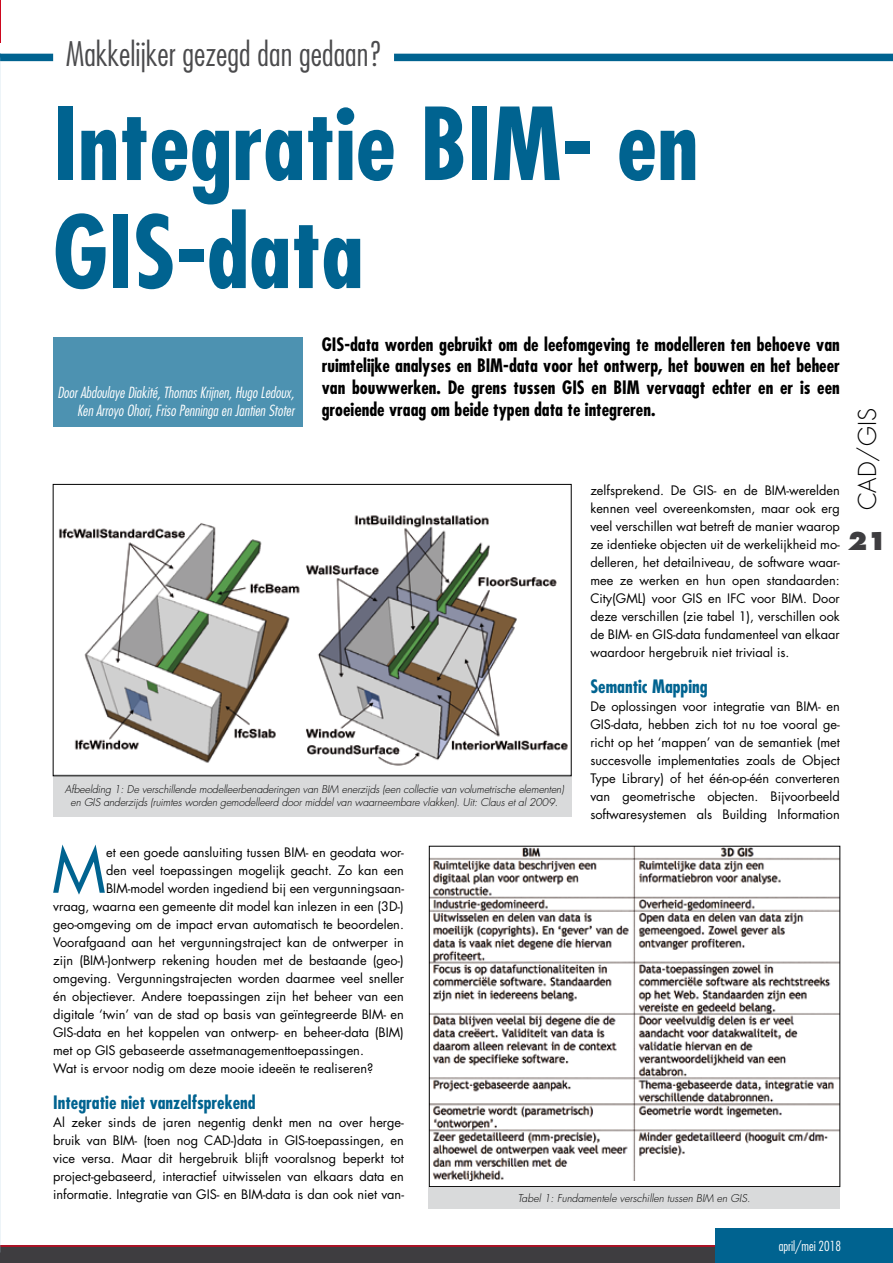
<style>
.page{position:relative;width:893px;height:1263px;background:#fff}
.page>*{position:absolute;margin:0;border:0;box-sizing:border-box;transform-origin:0 0}
.t1{font:700 condensed 97.5px/108px "Futura Std";color:#006390}
.t2{font:60.45px "Futura Std";color:#006390}
.t3{font:300 condensed 33px "Futura Std";color:#4b4b4d}
.t4{font:300 24px "Futura Std";color:#000}
.t5{font:800 24px "Futura Std";color:#3e3d40}
.t6{font:700 condensed 18px/21.6px "Futura Std";color:#000;text-align:justify}
.t7{font:700 condensed 18px "Futura Std";color:#006390}
.t8{font:italic 300 condensed 15px/18px "Futura Std";color:#fff;text-align:right}
.t9{font:300 condensed 13.5px "Futura";color:#fff}
.t10{font:12.75px/18px "Futura Std";color:#000;text-align:justify}
.t11{font:italic 300 10.5px/12.6px "Futura Std";letter-spacing:-.01em;color:#000;text-align:center}
</style>
<div class="page">
<div style="left:0;top:54px;width:53px;height:7px;background:#006390"></div>
<div style="left:0;top:1246px;width:893px;height:17px;background:#3e3d40"></div>
<div style="left:715px;top:1229px;width:178px;height:34px;background:#006390"></div>
<hr style="left:0;top:1245px;width:715px;height:2px;background:#cd071e">
<div style="left:53px;top:774px;width:519px;height:42px;background:#d9dadb"></div>
<img style="left:59px;top:515px;width:509px;height:251px">
<div style="left:53px;top:484px;width:519px;height:292px;border:1px solid #000"></div>
<div style="left:394px;top:54px;width:499px;height:7px;background:#006390"></div>
<div style="left:53px;top:337px;width:250px;height:89px;background:#4d92b1"></div>
<img style="left:431px;top:848px;width:407px;height:332px">
<div style="left:429px;top:846px;width:411px;height:341px;border:1px solid #000"></div>
<div style="left:429px;top:1187px;width:411px;height:21px;background:#d9dadb"></div>
<hr style="left:0;top:0;width:1px;height:43px;background:#cd071e">
<h3 class="t3" style="left:66px;top:34px;width:318px">Makkelijker gezegd dan gedaan?</h3>
<h1 class="t1" style="left:53px;top:90px;width:647px">Integratie BIM- en<br>GIS-data</h1>
<p class="t8" style="left:57px;top:384px;width:238px">Door Abdoulaye Diakité, Thomas Krijnen, Hugo Ledoux,<br>Ken Arroyo Ohori, Friso Penninga en Jantien Stoter</p>
<p class="t6" style="left:322px;top:333px;width:520px">GIS-data worden gebruikt om de leefomgeving te modelleren ten behoeve van ruimtelijke analyses en BIM-data voor het ontwerp, het bouwen en het beheer van bouwwerken. De grens tussen GIS en BIM vervaagt echter en er is een groeiende vraag om beide typen data te integreren.</p>
<p class="t10" style="left:590px;top:481px;width:251px">zelfsprekend. De GIS- en de BIM-werelden kennen veel overeenkomsten, maar ook erg veel verschillen wat betreft de manier waarop ze identieke objecten uit de werkelijkheid mo&shy;delleren, het detailniveau, de software waar&shy;mee ze werken en hun open standaarden:<br>City(GML) voor GIS en IFC voor BIM. Door deze verschillen (zie tabel 1), verschillen ook de BIM- en GIS-data fundamenteel van elkaar waardoor hergebruik niet triviaal is.</p>
<h3 class="t7" style="left:590px;top:675px;width:119px">Semantic Mapping</h3>
<p class="t10" style="left:590px;top:697px;width:251px">De oplossingen voor integratie van BIM- en GIS-data, hebben zich tot nu toe vooral ge&shy;richt op het ‘mappen’ van de semantiek (met succesvolle implementaties zoals de Object Type Library) of het één-op-één converteren van geometrische objecten. Bijvoorbeeld softwaresystemen als Building Information</p>
<p class="t11" style="left:65px;top:783px;width:501px">Afbeelding 1: De verschillende modelleerbenaderingen van BIM enerzijds (een collectie van volumetrische elementen) en GIS anderzijds (ruimtes worden gemodelleerd door middel van waarneembare vlakken). Uit: Claus et al 2009.</p>
<h2 class="t2" style="left:52px;top:832px;width:56px">M</h2>
<p class="t10" style="left:106px;top:843px;width:299px">et een goede aansluiting tussen BIM- en geodata wor-</p>
<p class="t10" style="left:106px;top:861px;width:299px">den veel toepassingen mogelijk geacht. Zo kan een</p>
<p class="t10" style="left:106px;top:879px;width:299px">BIM-model worden ingediend bij een vergunningsaan-</p>
<p class="t10" style="left:53px;top:897px;width:352px">vraag, waarna een gemeente dit model kan inlezen in een (3D-)</p>
<p class="t10" style="left:53px;top:915px;width:352px">geo-omgeving om de impact ervan automatisch te beoordelen.</p>
<p class="t10" style="left:53px;top:933px;width:352px">Voorafgaand aan het vergunningstraject kan de ontwerper in</p>
<p class="t10" style="left:53px;top:951px;width:352px">zijn (BIM-)ontwerp rekening houden met de bestaande (geo-)</p>
<p class="t10" style="left:53px;top:969px;width:352px">omgeving. Vergunningstrajecten worden daarmee veel sneller</p>
<p class="t10" style="left:53px;top:987px;width:352px">én objectiever. Andere toepassingen zijn het beheer van een</p>
<p class="t10" style="left:53px;top:1005px;width:352px">digitale ‘twin’ van de stad op basis van geïntegreerde BIM- en</p>
<p class="t10" style="left:53px;top:1023px;width:352px">GIS-data en het koppelen van ontwerp- en beheer-data (BIM)</p>
<p class="t10" style="left:53px;top:1041px;width:312px">met op GIS gebaseerde assetmanagementtoepassingen.</p>
<p class="t10" style="left:53px;top:1059px;width:322px">Wat is ervoor nodig om deze mooie ideeën te realiseren?</p>
<h3 class="t7" style="left:53px;top:1091px;width:204px">Integratie niet vanzelfsprekend</h3>
<p class="t10" style="left:53px;top:1113px;width:352px">Al zeker sinds de jaren negentig denkt men na over herge&shy;bruik van BIM- (toen nog CAD-)data in GIS-toepassingen, en vice versa. Maar dit hergebruik blijft vooralsnog beperkt tot project-gebaseerd, interactief uitwisselen van elkaars data en informatie. Integratie van GIS- en BIM-data is dan ook niet van-</p>
<p class="t11" style="left:518px;top:1192px;width:234px">Tabel 1: Fundamentele verschillen tussen BIM en GIS.</p>
<h3 class="t4" style="left:853px;top:510px;width:103px;rotate:-90deg">CAD/GIS</h3>
<h3 class="t5" style="left:847px;top:526px;width:41px">21</h3>
<p class="t9" style="left:779px;top:1238px;width:64px">april/mei 2018</p>
</div>
